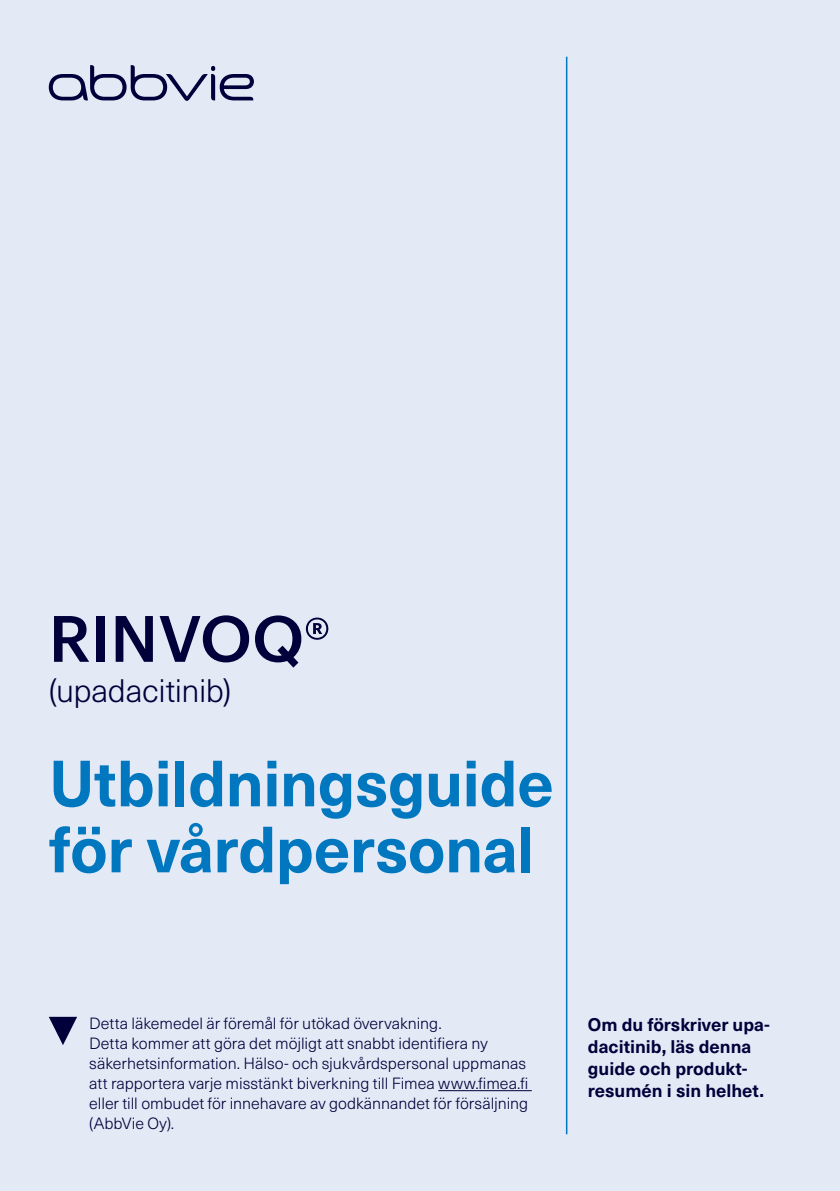
<style>
.page{position:relative;width:840px;height:1191px;background:#fff}
.page>*{position:absolute;margin:0;border:0;box-sizing:border-box;transform-origin:0 0}
.t1{font:700 64px/66px "Neue Haas Unica Pro";letter-spacing:-.01em;color:#0077be}
.t2{font:500 64px "Graphik";color:#00013a}
.t3{font:300 32px "Neue Haas Unica Pro";letter-spacing:-.01em;color:#00013a}
.t4{font:700 18px/22px "Neue Haas Unica Pro";color:#00013a}
.t5{font:300 16px/20px "Neue Haas Unica Pro";color:#00013a}
.s1{font-size:50px}
</style>
<div class="page">
<div style="left:0;top:0;width:839px;height:1191px;background:#e4e9f6"></div>
<svg style="left:49px;top:65px;width:205px;height:36px"></svg>
<hr style="left:565px;top:57px;width:2px;height:1077px;background:#0077be">
<hr style="left:438px;top:1090px;width:93px;height:1px;background:#00013a">
<svg style="left:49px;top:1016px;width:28px;height:29px"></svg>
<h1 class="t2" style="left:49px;top:590px;width:282px">RINVOQ<span class="s1">®</span></h1>
<h2 class="t3" style="left:49px;top:672px;width:184px">(upadacitinib)</h2>
<h1 class="t1" style="left:49px;top:751px;width:506px">Utbildningsguide för vårdpersonal</h1>
<p class="t5" style="left:89px;top:1013px;width:440px">Detta läkemedel är föremål för utökad övervakning.<br>Detta kommer att göra det möjligt att snabbt identifiera ny säkerhetsinformation. Hälso- och sjukvårdspersonal uppmanas att rapportera varje misstänkt biverkning till Fimea www.fimea.fi eller till ombudet för innehavare av godkännandet för försäljning (AbbVie Oy).</p>
<p class="t4" style="left:587px;top:1013px;width:183px">Om du förskriver upa&shy;dacitinib, läs denna guide och produkt&shy;resumén i sin helhet.</p>
</div>
